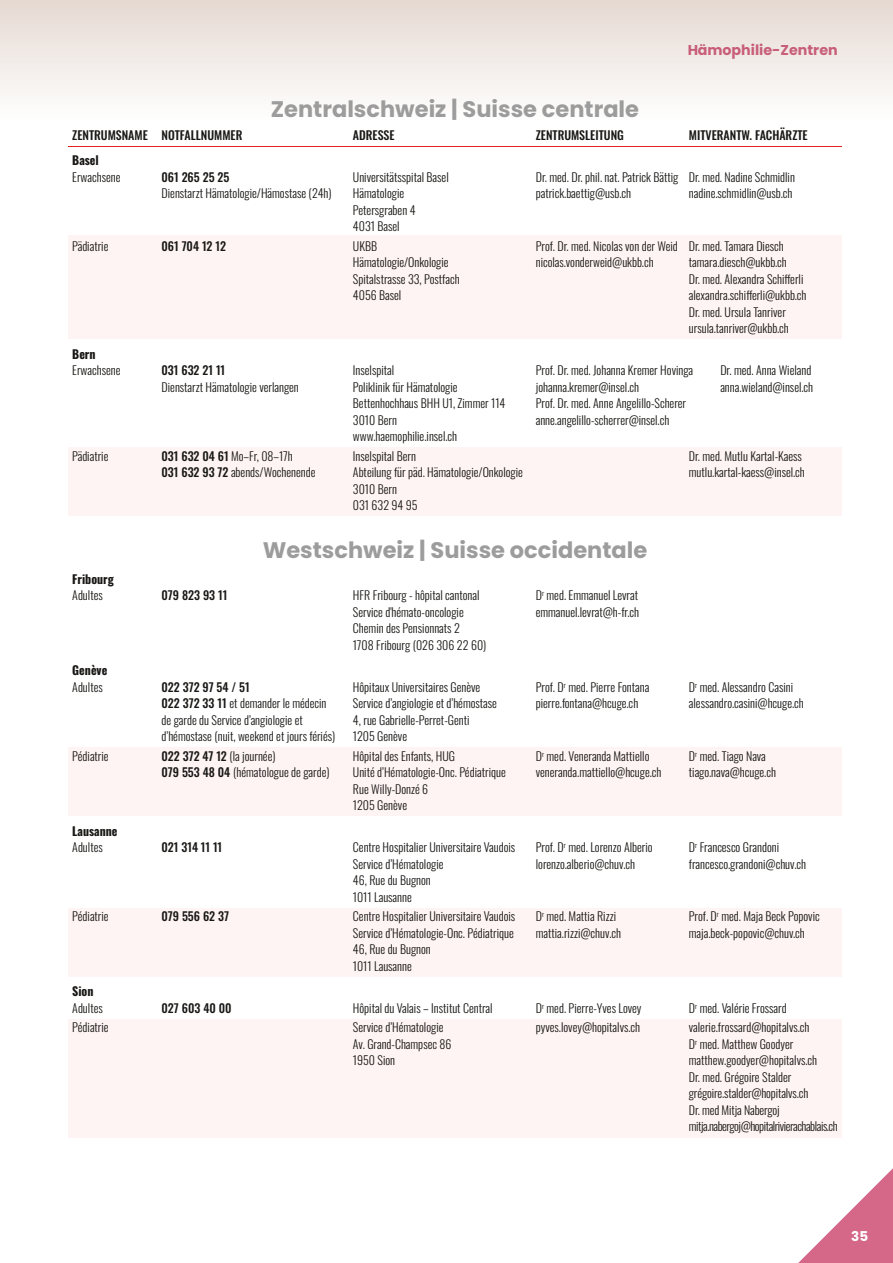
<style>
.page{position:relative;width:893px;height:1263px;background:#fff}
.page>*{position:absolute;margin:0;border:0;box-sizing:border-box;transform-origin:0 0}
.t1{font:700 22.5px "Poppins";color:#9c9c9c}
.t2{font:700 14.25px "Poppins";color:#d56889}
.t3{font:700 13.5px "Poppins";color:#fff}
.t4{font:300 12px/16.5px "Oswald";color:#181715}
.t5{font:500 12px "Oswald";color:#181715}
.t6{font:700 12px "Oswald";color:#181715}
.s1{font-weight:500}
</style>
<div class="page">
<div style="left:0;top:0;width:893px;height:121px;background:linear-gradient(to bottom,#e5d9d1,#fff)"></div>
<svg style="left:798px;top:1168px;width:95px;height:95px"></svg>
<div style="left:68px;top:908px;width:774px;height:68px;background:#fef4f4"></div>
<div style="left:68px;top:1019px;width:774px;height:118px;background:#fef4f4"></div>
<div style="left:68px;top:236px;width:774px;height:103px;background:#fef4f4"></div>
<div style="left:68px;top:447px;width:774px;height:68px;background:#fef4f4"></div>
<div style="left:68px;top:747px;width:774px;height:68px;background:#fef4f4"></div>
<hr style="left:68px;top:146px;width:774px;height:1px;background:#e51e1e">
<h1 class="t1" style="left:271px;top:94px;width:370px">Zentralschweiz | Suisse centrale</h1>
<p class="t2" style="left:687px;top:40px;width:152px">Hämophilie-Zentren</p>
<p class="t5" style="left:72px;top:126px;width:172px">ZENTRUMSNAME NOTFALLNUMMER</p>
<p class="t5" style="left:353px;top:126px;width:43px">ADRESSE</p>
<p class="t5" style="left:536px;top:126px;width:90px">ZENTRUMSLEITUNG</p>
<p class="t5" style="left:689px;top:126px;width:120px">MITVERANTW. FACHÄRZTE</p>
<p class="t6" style="left:72px;top:151px;width:28px">Basel</p>
<p class="t4" style="left:72px;top:168px;width:50px">Erwachsene</p>
<p class="t5" style="left:162px;top:168px;width:69px">061 265 25 25</p>
<p class="t4" style="left:353px;top:168px;width:97px">Universitätsspital Basel</p>
<p class="t4" style="left:536px;top:168px;width:261px">Dr. med. Dr. phil. nat. Patrick Bättig Dr. med. Nadine Schmidlin</p>
<p class="t4" style="left:162px;top:185px;width:172px">Dienstarzt Hämatologie/Hämostase (24h)</p>
<p class="t4" style="left:353px;top:185px;width:53px">Hämatologie</p>
<p class="t4" style="left:536px;top:185px;width:97px">patrick.baettig@usb.ch</p>
<p class="t4" style="left:689px;top:185px;width:105px">nadine.schmidlin@usb.ch</p>
<p class="t4" style="left:353px;top:201px;width:64px">Petersgraben 4<br>4031 Basel</p>
<p class="t4" style="left:72px;top:237px;width:38px">Pädiatrie</p>
<p class="t5" style="left:162px;top:237px;width:66px">061 704 12 12</p>
<p class="t4" style="left:353px;top:237px;width:26px">UKBB</p>
<p class="t4" style="left:536px;top:237px;width:249px">Prof. Dr. med. Nicolas von der Weid Dr. med. Tamara Diesch</p>
<p class="t4" style="left:353px;top:254px;width:97px">Hämatologie/Onkologie</p>
<p class="t4" style="left:536px;top:254px;width:119px">nicolas.vonderweid@ukbb.ch</p>
<p class="t4" style="left:689px;top:254px;width:100px">tamara.diesch@ukbb.ch</p>
<p class="t4" style="left:353px;top:270px;width:108px">Spitalstrasse 33, Postfach</p>
<p class="t4" style="left:689px;top:270px;width:116px">Dr. med. Alexandra Schifferli</p>
<p class="t4" style="left:353px;top:287px;width:50px">4056 Basel</p>
<p class="t4" style="left:689px;top:287px;width:119px">alexandra.schifferli@ukbb.ch<br>Dr. med. Ursula Tanriver ursula.tanriver@ukbb.ch</p>
<p class="t6" style="left:72px;top:345px;width:25px">Bern</p>
<p class="t4" style="left:72px;top:362px;width:50px">Erwachsene</p>
<p class="t5" style="left:162px;top:361px;width:65px">031 632 21 11</p>
<p class="t4" style="left:353px;top:362px;width:43px">Inselspital</p>
<p class="t4" style="left:536px;top:362px;width:159px">Prof. Dr. med. Johanna Kremer Hovinga</p>
<p class="t4" style="left:720px;top:362px;width:92px">Dr. med. Anna Wieland</p>
<p class="t4" style="left:162px;top:378px;width:139px">Dienstarzt Hämatologie verlangen</p>
<p class="t4" style="left:353px;top:378px;width:106px">Poliklinik für Hämatologie</p>
<p class="t4" style="left:536px;top:378px;width:105px">johanna.kremer@insel.ch</p>
<p class="t4" style="left:720px;top:378px;width:94px">anna.wieland@insel.ch</p>
<p class="t4" style="left:353px;top:395px;width:154px">Bettenhochhaus BHH U1, Zimmer 114</p>
<p class="t4" style="left:536px;top:395px;width:152px">Prof. Dr. med. Anne Angelillo-Scherer</p>
<p class="t4" style="left:353px;top:411px;width:46px">3010 Bern</p>
<p class="t4" style="left:536px;top:411px;width:135px">anne.angelillo-scherrer@insel.ch</p>
<p class="t4" style="left:353px;top:428px;width:106px">www.haemophilie.insel.ch</p>
<p class="t4" style="left:72px;top:447px;width:38px">Pädiatrie</p>
<p class="t4" style="left:162px;top:447px;width:133px"><span class="s1">031 632 04 61</span> Mo–Fr, 08–17h</p>
<p class="t4" style="left:353px;top:447px;width:65px">Inselspital Bern</p>
<p class="t4" style="left:689px;top:447px;width:115px">Dr. med. Mutlu Kartal-Kaess</p>
<p class="t4" style="left:162px;top:464px;width:155px"><span class="s1">031 632 93 72</span> abends/Wochenende</p>
<p class="t4" style="left:353px;top:464px;width:172px">Abteilung für päd. Hämatologie/Onkologie</p>
<p class="t4" style="left:689px;top:464px;width:117px">mutlu.kartal-kaess@insel.ch</p>
<p class="t4" style="left:353px;top:480px;width:66px">3010 Bern<br>031 632 94 95</p>
<h1 class="t1" style="left:263px;top:535px;width:386px">Westschweiz | Suisse occidentale</h1>
<p class="t6" style="left:72px;top:570px;width:43px">Fribourg</p>
<p class="t4" style="left:72px;top:587px;width:32px">Adultes</p>
<p class="t5" style="left:162px;top:586px;width:67px">079 823 93 11</p>
<p class="t4" style="left:353px;top:587px;width:128px">HFR Fribourg - hôpital cantonal</p>
<p class="t4" style="left:536px;top:587px;width:104px">D<sup>r</sup> med. Emmanuel Levrat</p>
<p class="t4" style="left:353px;top:603px;width:112px">Service d'hémato-oncologie</p>
<p class="t4" style="left:536px;top:603px;width:105px">emmanuel.levrat@h-fr.ch</p>
<p class="t4" style="left:353px;top:620px;width:135px">Chemin des Pensionnats 2<br>1708 Fribourg (026 306 22 60)</p>
<p class="t6" style="left:72px;top:661px;width:37px">Genève</p>
<p class="t4" style="left:72px;top:678px;width:32px">Adultes</p>
<p class="t5" style="left:162px;top:678px;width:90px">022 372 97 54 / 51</p>
<p class="t4" style="left:353px;top:678px;width:129px">Hôpitaux Universitaires Genève</p>
<p class="t4" style="left:536px;top:678px;width:115px">Prof. D<sup>r</sup> med. Pierre Fontana</p>
<p class="t4" style="left:689px;top:678px;width:106px">D<sup>r</sup> med. Alessandro Casini</p>
<p class="t4" style="left:162px;top:695px;width:166px"><span class="s1">022 372 33 11</span> et demander le médecin</p>
<p class="t4" style="left:353px;top:695px;width:146px">Service d’angiologie et d’hémostase</p>
<p class="t4" style="left:536px;top:695px;width:104px">pierre.fontana@hcuge.ch</p>
<p class="t4" style="left:689px;top:695px;width:116px">alessandro.casini@hcuge.ch</p>
<p class="t4" style="left:162px;top:711px;width:143px">de garde du Service d’angiologie et</p>
<p class="t4" style="left:353px;top:711px;width:118px">4, rue Gabrielle-Perret-Genti</p>
<p class="t4" style="left:162px;top:728px;width:175px">d’hémostase (nuit, weekend et jours fériés)</p>
<p class="t4" style="left:353px;top:728px;width:56px">1205 Genève</p>
<p class="t4" style="left:72px;top:747px;width:38px">Pédiatrie</p>
<p class="t4" style="left:162px;top:747px;width:115px"><span class="s1">022 372 47 12</span> (la journée)</p>
<p class="t4" style="left:353px;top:747px;width:104px">Hôpital des Enfants, HUG</p>
<p class="t4" style="left:536px;top:747px;width:115px">D<sup>r</sup> med. Veneranda Mattiello</p>
<p class="t4" style="left:689px;top:747px;width:79px">D<sup>r</sup> med. Tiago Nava</p>
<p class="t4" style="left:162px;top:764px;width:169px"><span class="s1">079 553 48 04</span> (hématologue de garde)</p>
<p class="t4" style="left:353px;top:764px;width:154px">Unité d’Hématologie-Onc. Pédiatrique</p>
<p class="t4" style="left:536px;top:764px;width:127px">veneranda.mattiello@hcuge.ch</p>
<p class="t4" style="left:689px;top:764px;width:89px">tiago.nava@hcuge.ch</p>
<p class="t4" style="left:353px;top:780px;width:77px">Rue Willy-Donzé 6<br>1205 Genève</p>
<p class="t6" style="left:72px;top:822px;width:47px">Lausanne</p>
<p class="t4" style="left:72px;top:839px;width:32px">Adultes</p>
<p class="t5" style="left:162px;top:838px;width:62px">021 314 11 11</p>
<p class="t4" style="left:353px;top:839px;width:164px">Centre Hospitalier Universitaire Vaudois</p>
<p class="t4" style="left:536px;top:839px;width:118px">Prof. D<sup>r</sup> med. Lorenzo Alberio</p>
<p class="t4" style="left:689px;top:839px;width:92px">D<sup>r</sup> Francesco Grandoni</p>
<p class="t4" style="left:353px;top:855px;width:92px">Service d’Hématologie</p>
<p class="t4" style="left:536px;top:855px;width:101px">lorenzo.alberio@chuv.ch</p>
<p class="t4" style="left:689px;top:855px;width:119px">francesco.grandoni@chuv.ch</p>
<p class="t4" style="left:353px;top:872px;width:79px">46, Rue du Bugnon<br>1011 Lausanne</p>
<p class="t4" style="left:72px;top:908px;width:38px">Pédiatrie</p>
<p class="t5" style="left:162px;top:907px;width:69px">079 556 62 37</p>
<p class="t4" style="left:353px;top:908px;width:164px">Centre Hospitalier Universitaire Vaudois</p>
<p class="t4" style="left:536px;top:908px;width:82px">D<sup>r</sup> med. Mattia Rizzi</p>
<p class="t4" style="left:689px;top:908px;width:132px">Prof. D<sup>r</sup> med. Maja Beck Popovic</p>
<p class="t4" style="left:353px;top:924px;width:162px">Service d’Hématologie-Onc. Pédiatrique</p>
<p class="t4" style="left:536px;top:924px;width:87px">mattia.rizzi@chuv.ch</p>
<p class="t4" style="left:689px;top:924px;width:117px">maja.beck-popovic@chuv.ch</p>
<p class="t4" style="left:353px;top:941px;width:79px">46, Rue du Bugnon<br>1011 Lausanne</p>
<p class="t6" style="left:72px;top:982px;width:23px">Sion</p>
<p class="t4" style="left:72px;top:999px;width:32px">Adultes</p>
<p class="t5" style="left:162px;top:999px;width:71px">027 603 40 00</p>
<p class="t4" style="left:353px;top:999px;width:141px">Hôpital du Valais – Institut Central</p>
<p class="t4" style="left:536px;top:999px;width:107px">D<sup>r</sup> med. Pierre-Yves Lovey</p>
<p class="t4" style="left:689px;top:999px;width:99px">D<sup>r</sup> med. Valérie Frossard</p>
<p class="t4" style="left:72px;top:1019px;width:38px">Pédiatrie</p>
<p class="t4" style="left:353px;top:1019px;width:92px">Service d’Hématologie</p>
<p class="t4" style="left:536px;top:1019px;width:106px">pyves.lovey@hopitalvs.ch</p>
<p class="t4" style="left:689px;top:1019px;width:122px">valerie.frossard@hopitalvs.ch</p>
<p class="t4" style="left:353px;top:1035px;width:100px">Av. Grand-Champsec 86</p>
<p class="t4" style="left:689px;top:1035px;width:106px">D<sup>r</sup> med. Matthew Goodyer</p>
<p class="t4" style="left:353px;top:1052px;width:44px">1950 Sion</p>
<p class="t4" style="left:689px;top:1052px;width:150px">matthew.goodyer@hopitalvs.ch<br>Dr. med. Grégoire Stalder grégoire.stalder@hopitalvs.ch<br>Dr. med Mitja Nabergoj mitja.nabergoj@hopitalrivierachablais.ch</p>
<p class="t3" style="left:851px;top:1227px;width:18px">35</p>
</div>
